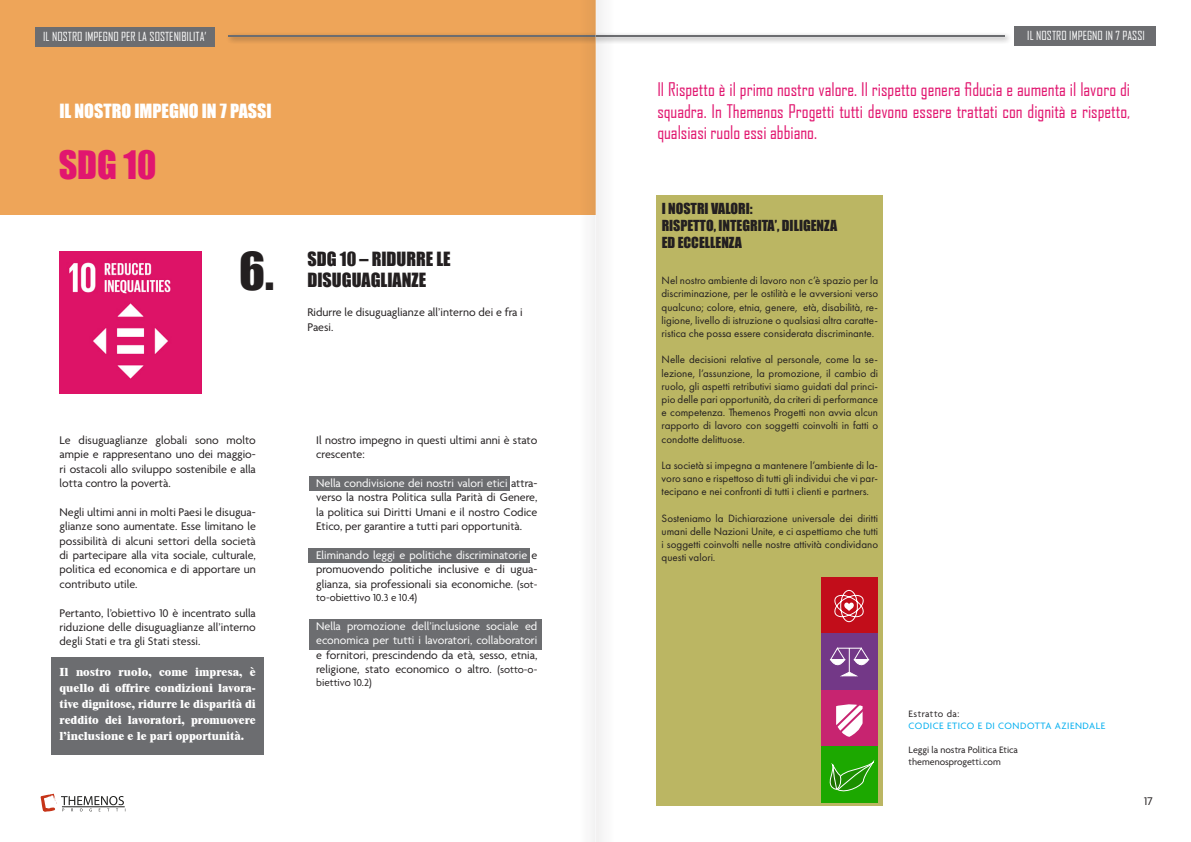
<style>
.page{position:relative;width:1191px;height:842px;background:#fff}
.page>*{position:absolute;margin:0;border:0;box-sizing:border-box;transform-origin:0 0}
.t1{font:48px "Impact";color:#231f20}
.t2{font:36px "Impact";color:#e1166f}
.t3{font:18px/21.6px "Agency FB";color:#e1166f;text-align:justify}
.t4{font:18px "Impact";color:#231f20}
.t5{font:18px "Impact";color:#fff}
.t6{font:14px "Impact";color:#231f20}
.t7{font:12px/14.4px "Agenda";color:#231f20;text-align:justify}
.t8{font:12px/14.4px "Agenda";color:#fff;text-align:justify}
.t9{font:800 12px/16px "Dutch 801 BT";color:#fff;text-align:justify}
.t10{font:12px "Agency FB";letter-spacing:.005em;color:#fff}
.t11{font:11px/13.2px "Futura PT";color:#231f20;text-align:justify}
.t12{font:11px "Agenda";color:#231f20}
.t13{font:10px "Agenda";color:#231f20}
.t14{font:10px "Agenda";letter-spacing:.05em;color:#00aeef}
.t15{font:10px "Agenda";letter-spacing:.05em;color:#231f20}
.s1{color:#fff}
.s2{font-size:11px}
.s3{color:#231f20}
.s4{font-size:11px;color:#231f20}
</style>
<div class="page">
<div style="left:656px;top:195px;width:226px;height:611px;background:#bbb663"></div>
<div style="left:0;top:0;width:595px;height:214px;background:#eea559"></div>
<div style="left:225px;top:32px;width:787px;height:12px;background:#231f20;opacity:.75"></div>
<hr style="left:228px;top:36px;width:777px;height:1px;background:#6c6d70">
<div style="left:35px;top:27px;width:180px;height:19px;background:#6c6d70"></div>
<img style="left:59px;top:252px;width:142px;height:141px">
<div style="left:51px;top:658px;width:212px;height:97px;background:#6c6d70"></div>
<div style="left:309px;top:476px;width:200px;height:15px;background:#6c6d70"></div>
<div style="left:309px;top:548px;width:221px;height:15px;background:#6c6d70"></div>
<div style="left:309px;top:619px;width:232px;height:30px;background:#6c6d70"></div>
<div style="left:1014px;top:26px;width:141px;height:20px;background:#6c6d70"></div>
<div style="left:820px;top:689px;width:57px;height:57px;background:#c72470"></div>
<svg style="left:836px;top:704px;width:27px;height:33px"></svg>
<div style="left:820px;top:577px;width:57px;height:57px;background:#c20d1a"></div>
<svg style="left:834px;top:589px;width:30px;height:34px"></svg>
<div style="left:820px;top:633px;width:57px;height:57px;background:#733887"></div>
<svg style="left:829px;top:647px;width:40px;height:30px"></svg>
<div style="left:821px;top:746px;width:56px;height:57px;background:#1ca800"></div>
<svg style="left:829px;top:762px;width:45px;height:30px"></svg>
<svg style="left:40px;top:793px;width:85px;height:19px"></svg>
<hr style="left:62px;top:807px;width:63px;height:1px;background:#20201e">
<svg style="left:578px;top:0;width:38px;height:842px"></svg>
<hr style="left:594px;top:0;width:1px;height:842px;background:#e6e7e9">
<p class="t10" style="left:43px;top:29px;width:165px">IL NOSTRO IMPEGNO PER LA SOSTENIBILITA’</p>
<p class="t5" style="left:59px;top:97px;width:214px">IL NOSTRO IMPEGNO IN 7 PASSI</p>
<p class="t2" style="left:59px;top:137px;width:99px">SDG 10</p>
<p class="t1" style="left:239px;top:233px;width:36px">6.</p>
<p class="t4" style="left:307px;top:245px;width:145px">SDG 10 – RIDURRE LE</p>
<p class="t4" style="left:307px;top:266px;width:120px">DISUGUAGLIANZE</p>
<p class="t7" style="left:307px;top:306px;width:217px">Ridurre le disuguaglianze all’interno dei e fra i<br>Paesi.</p>
<p class="t7" style="left:60px;top:433px;width:198px">Le disuguaglianze globali sono molto ampie e rappresentano uno dei maggio&shy;ri ostacoli allo sviluppo sostenibile e alla lotta contro la povertà.</p>
<p class="t7" style="left:60px;top:505px;width:198px">Negli ultimi anni in molti Paesi le disugua&shy;glianze sono aumentate. Esse limitano le possibilità di alcuni settori della società di partecipare alla vita sociale, culturale, politica ed economica e di apportare un contributo utile.</p>
<p class="t7" style="left:60px;top:606px;width:198px">Pertanto, l’obiettivo 10 è incentrato sulla riduzione delle disuguaglianze all’interno degli Stati e tra gli Stati stessi.</p>
<p class="t9" style="left:60px;top:663px;width:198px">Il nostro ruolo, come impresa, è quello di offrire condizioni lavora&shy;tive dignitose, ridurre le disparità di reddito dei lavoratori, promuovere l’inclusione e le pari opportunità.</p>
<p class="t7" style="left:316px;top:433px;width:223px">Il nostro impegno in questi ultimi anni è stato crescente:</p>
<p class="t7" style="left:316px;top:477px;width:223px"><span class="s1">Nella condivisione dei nostri valori etici</span> attra&shy;verso la nostra Politica sulla Parità di Genere, la politica sui Diritti Umani e il nostro Codice Etico, per garantire a tutti pari opportunità.</p>
<p class="t7" style="left:316px;top:549px;width:223px"><span class="s1">Eliminando leggi e politiche discriminatorie</span> e promuovendo politiche inclusive e di ugua&shy;glianza, sia professionali sia economiche. <span class="s2">(sot-</span></p>
<p class="t12" style="left:316px;top:591px;width:103px">to-obiettivo 10.3 e 10.4)</p>
<p class="t8" style="left:316px;top:619px;width:223px">Nella promozione dell’inclusione sociale ed economica per tutti i lavoratori, collaboratori <span class="s3">e fornitori, prescindendo da età, sesso, etnia, religione, stato economico o altro.</span> <span class="s4">(sotto-o-</span></p>
<p class="t12" style="left:316px;top:677px;width:57px">biettivo 10.2)</p>
<p class="t10" style="left:1027px;top:28px;width:119px">IL NOSTRO IMPEGNO IN 7 PASSI</p>
<p class="t3" style="left:657px;top:78px;width:474px">Il Rispetto è il primo nostro valore. Il rispetto genera fiducia e aumenta il lavoro di squadra. In Themenos Progetti tutti devono essere trattati con dignità e rispetto, qualsiasi ruolo essi abbiano.</p>
<p class="t6" style="left:661px;top:198px;width:92px">I NOSTRI VALORI:</p>
<p class="t6" style="left:661px;top:214px;width:177px">RISPETTO, INTEGRITA’, DILIGENZA</p>
<p class="t6" style="left:661px;top:231px;width:82px">ED ECCELLENZA</p>
<p class="t11" style="left:661px;top:274px;width:218px">Nel nostro ambiente di lavoro non c’è spazio per la discriminazione, per le ostilità e le avversioni verso qualcuno; colore, etnia, genere, età, disabilità, re&shy;ligione, livello di istruzione o qualsiasi altra caratte&shy;ristica che possa essere considerata discriminante.</p>
<p class="t11" style="left:661px;top:353px;width:218px">Nelle decisioni relative al personale, come la se&shy;lezione, l’assunzione, la promozione, il cambio di ruolo, gli aspetti retributivi siamo guidati dal princi&shy;pio delle pari opportunità, da criteri di performance e competenza. Themenos Progetti non avvia alcun rapporto di lavoro con soggetti coinvolti in fatti o condotte delittuose.</p>
<p class="t11" style="left:661px;top:459px;width:218px">La società si impegna a mantenere l’ambiente di la&shy;voro sano e rispettoso di tutti gli individui che vi par&shy;tecipano e nei confronti di tutti i clienti e partners.</p>
<p class="t11" style="left:661px;top:511px;width:218px">Sosteniamo la Dichiarazione universale dei diritti umani delle Nazioni Unite, e ci aspettiamo che tutti i soggetti coinvolti nelle nostre attività condividano questi valori.</p>
<p class="t15" style="left:908px;top:708px;width:52px">Estratto da:</p>
<p class="t14" style="left:908px;top:720px;width:198px">CODICE ETICO E DI CONDOTTA AZIENDALE</p>
<p class="t13" style="left:908px;top:744px;width:111px">Leggi la nostra Politica Etica</p>
<p class="t13" style="left:908px;top:756px;width:94px">themenosprogetti.com</p>
<p class="t7" style="left:1144px;top:795px;width:10px">17</p>
</div>
